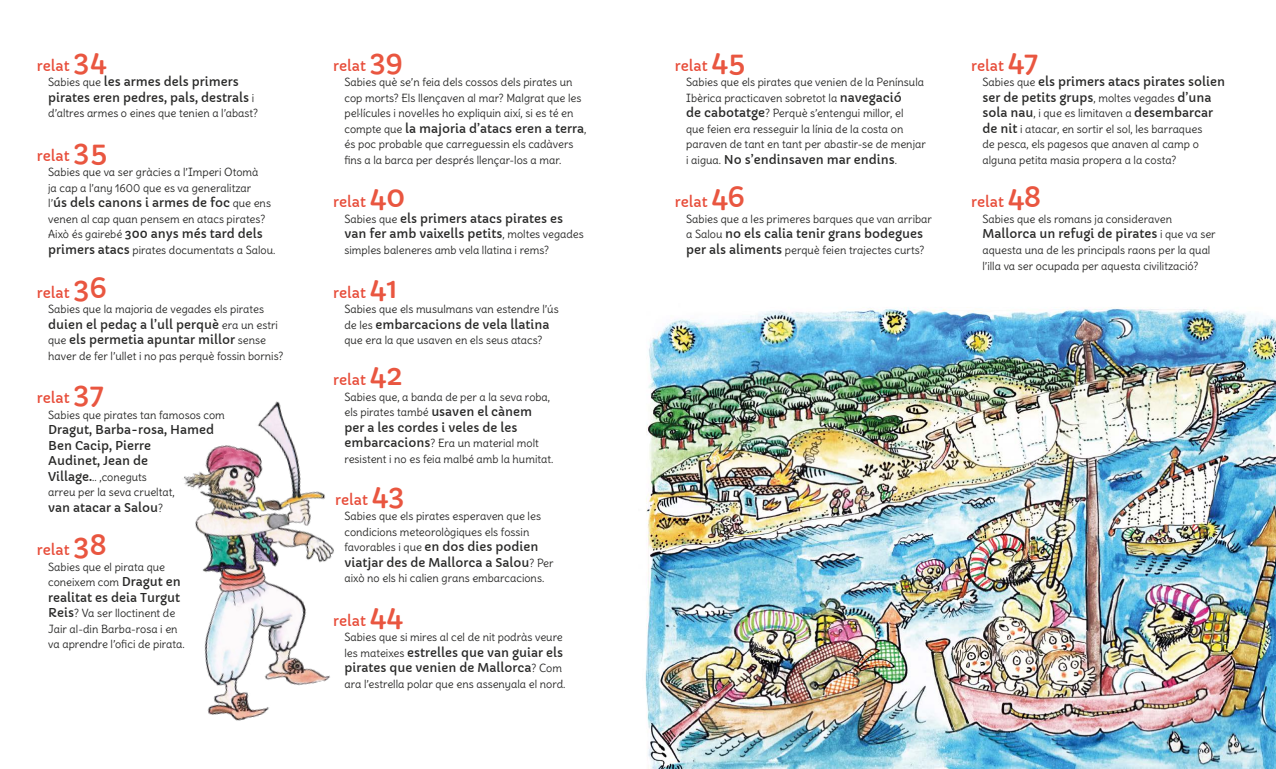
<style>
.page{position:relative;width:1276px;height:769px;background:#fff}
.page>*{position:absolute;margin:0;border:0;box-sizing:border-box;transform-origin:0 0}
.Texts_Pirates{font:14px "Capriola";color:#e74b38}
.Texts_Pirates-2{font:12px/15.5px "Capriola";color:#282827}
.Texts_Pirates-3{font:11px/15.5px "Delius";color:#282827}
.s1{font-size:29px;color:#e95640}
.s2{font-family:"Delius";font-size:11px}
.s3{font-family:"Capriola";font-size:12px}
</style>
<div class="page">
<img style="left:645px;top:307px;width:631px;height:461px">
<img style="left:184px;top:401px;width:150px;height:320px">
<p class="Texts_Pirates" style="left:37px;top:57px;width:71px">relat <span class="s1">34</span></p>
<p class="Texts_Pirates-2" style="left:48px;top:74px;width:208px"><span class="s2">Sabies que</span> les armes dels primers pirates eren pedres, pals, destrals <span class="s2">i</span></p>
<p class="Texts_Pirates-3" style="left:48px;top:106px;width:211px">d’altres armes o eines que tenien a l’abast?</p>
<p class="Texts_Pirates" style="left:37px;top:147px;width:71px">relat <span class="s1">35</span></p>
<p class="Texts_Pirates-3" style="left:48px;top:165px;width:212px">Sabies que va ser gràcies a l’Imperi Otomà ja cap a l’any 1600 que es va generalitzar</p>
<p class="Texts_Pirates-2" style="left:48px;top:195px;width:224px"><span class="s2">l’</span>ús dels canons i armes de foc <span class="s2">que ens</span></p>
<p class="Texts_Pirates-3" style="left:48px;top:211px;width:219px">venen al cap quan pensem en atacs pirates?</p>
<p class="Texts_Pirates-2" style="left:48px;top:226px;width:216px"><span class="s2">Això és gairebé</span> 300 anys més tard dels</p>
<p class="Texts_Pirates-3" style="left:48px;top:242px;width:229px"><span class="s3">primers atacs</span> pirates documentats a Salou.</p>
<p class="Texts_Pirates" style="left:37px;top:284px;width:71px">relat <span class="s1">36</span></p>
<p class="Texts_Pirates-3" style="left:48px;top:301px;width:217px">Sabies que la majoria de vegades els pirates</p>
<p class="Texts_Pirates-2" style="left:48px;top:316px;width:231px">duien el pedaç a l’ull perquè <span class="s2">era un estri que</span> els permetia apuntar millor <span class="s2">sense</span></p>
<p class="Texts_Pirates-3" style="left:48px;top:348px;width:237px">haver de fer l’ullet i no pas perquè fossin bornis?</p>
<p class="Texts_Pirates" style="left:37px;top:389px;width:69px">relat <span class="s1">37</span></p>
<p class="Texts_Pirates-3" style="left:48px;top:407px;width:178px">Sabies que pirates tan famosos com</p>
<p class="Texts_Pirates-2" style="left:48px;top:422px;width:167px">Dragut, Barba-rosa, Hamed<br>Ben Cacip, Pierre<br>Audinet, Jean de</p>
<p class="Texts_Pirates-3" style="left:48px;top:469px;width:128px"><span class="s3">Village.</span>.. ,coneguts arreu per la seva crueltat,</p>
<p class="Texts_Pirates-2" style="left:48px;top:499px;width:116px">van atacar a Salou<span class="s2">?</span></p>
<p class="Texts_Pirates" style="left:37px;top:541px;width:71px">relat <span class="s1">38</span></p>
<p class="Texts_Pirates-3" style="left:48px;top:559px;width:134px">Sabies que el pirata que coneixem com <span class="s3">Dragut en</span></p>
<p class="Texts_Pirates-2" style="left:48px;top:589px;width:133px">realitat es deia Turgut</p>
<p class="Texts_Pirates-3" style="left:48px;top:605px;width:138px"><span class="s3">Reis</span>? Va ser lloctinent de<br>Jair al-din Barba-rosa i en va aprendre l’ofici de pirata.</p>
<p class="Texts_Pirates" style="left:333px;top:57px;width:71px">relat <span class="s1">39</span></p>
<p class="Texts_Pirates-3" style="left:344px;top:75px;width:239px">Sabies què se’n feia dels cossos dels pirates un cop morts? Els llençaven al mar? Malgrat que les pel·lícules i novel·les ho expliquin així, si es té en</p>
<p class="Texts_Pirates-2" style="left:344px;top:121px;width:243px"><span class="s2">compte que</span> la majoria d’atacs eren a terra<span class="s2">,</span></p>
<p class="Texts_Pirates-3" style="left:344px;top:137px;width:231px">és poc probable que carreguessin els cadàvers fins a la barca per després llençar-los a mar.</p>
<p class="Texts_Pirates" style="left:333px;top:194px;width:74px">relat <span class="s1">40</span></p>
<p class="Texts_Pirates-2" style="left:344px;top:211px;width:241px"><span class="s2">Sabies que</span> els primers atacs pirates es van fer amb vaixells petits<span class="s2">, moltes vegades</span></p>
<p class="Texts_Pirates-3" style="left:344px;top:242px;width:206px">simples baleneres amb vela llatina i rems?</p>
<p class="Texts_Pirates" style="left:333px;top:284px;width:66px">relat <span class="s1">41</span></p>
<p class="Texts_Pirates-3" style="left:344px;top:301px;width:216px">Sabies que els musulmans van estendre l’ús</p>
<p class="Texts_Pirates-2" style="left:344px;top:316px;width:206px"><span class="s2">de les</span> embarcacions de vela llatina</p>
<p class="Texts_Pirates-3" style="left:344px;top:332px;width:199px">que era la que usaven en els seus atacs?</p>
<p class="Texts_Pirates" style="left:333px;top:371px;width:71px">relat <span class="s1">42</span></p>
<p class="Texts_Pirates-3" style="left:344px;top:389px;width:207px">Sabies que, a banda de per a la seva roba, els pirates també <span class="s3">usaven el cànem</span></p>
<p class="Texts_Pirates-2" style="left:344px;top:419px;width:174px">per a les cordes i veles de les</p>
<p class="Texts_Pirates-3" style="left:344px;top:435px;width:210px"><span class="s3">embarcacions</span>? Era un material molt resistent i no es feia malbé amb la humitat.</p>
<p class="Texts_Pirates" style="left:335px;top:491px;width:71px">relat <span class="s1">43</span></p>
<p class="Texts_Pirates-3" style="left:344px;top:508px;width:198px">Sabies que els pirates esperaven que les condicions meteorològiques els fossin</p>
<p class="Texts_Pirates-2" style="left:344px;top:539px;width:211px"><span class="s2">favorables i que</span> en dos dies podien viatjar des de Mallorca a Salou<span class="s2">? Per</span></p>
<p class="Texts_Pirates-3" style="left:344px;top:570px;width:201px">això no els hi calien grans embarcacions.</p>
<p class="Texts_Pirates" style="left:333px;top:612px;width:71px">relat <span class="s1">44</span></p>
<p class="Texts_Pirates-3" style="left:344px;top:629px;width:220px">Sabies que si mires al cel de nit podràs veure</p>
<p class="Texts_Pirates-2" style="left:344px;top:644px;width:220px"><span class="s2">les mateixes</span> estrelles que van guiar els pirates que venien de Mallorca<span class="s2">? Com</span></p>
<p class="Texts_Pirates-3" style="left:344px;top:676px;width:222px">ara l’estrella polar que ens assenyala el nord.</p>
<p class="Texts_Pirates" style="left:675px;top:57px;width:71px">relat <span class="s1">45</span></p>
<p class="Texts_Pirates-3" style="left:686px;top:75px;width:241px">Sabies que els pirates que venien de la Península Ibèrica practicaven sobretot la <span class="s3">navegació<br>de cabotatge</span>? Perquè s’entengui millor, el<br>que feien era resseguir la línia de la costa on paraven de tant en tant per abastir-se de menjar</p>
<p class="Texts_Pirates-2" style="left:686px;top:152px;width:212px"><span class="s2">i aigua.</span> No s’endinsaven mar endins<span class="s2">.</span></p>
<p class="Texts_Pirates" style="left:675px;top:194px;width:71px">relat <span class="s1">46</span></p>
<p class="Texts_Pirates-3" style="left:686px;top:211px;width:247px">Sabies que a les primeres barques que van arribar</p>
<p class="Texts_Pirates-2" style="left:686px;top:226px;width:238px"><span class="s2">a Salou</span> no els calia tenir grans bodegues</p>
<p class="Texts_Pirates-3" style="left:686px;top:242px;width:240px"><span class="s3">per als aliments</span> perquè feien trajectes curts?</p>
<p class="Texts_Pirates" style="left:971px;top:57px;width:69px">relat <span class="s1">47</span></p>
<p class="Texts_Pirates-2" style="left:982px;top:74px;width:244px"><span class="s2">Sabies que</span> els primers atacs pirates solien ser de petits grups<span class="s2">, moltes vegades</span> d’una sola nau<span class="s2">, i que es limitaven a</span> desembarcar</p>
<p class="Texts_Pirates-3" style="left:982px;top:121px;width:221px"><span class="s3">de nit</span> i atacar, en sortir el sol, les barraques de pesca, els pagesos que anaven al camp o alguna petita masia propera a la costa?</p>
<p class="Texts_Pirates" style="left:971px;top:194px;width:71px">relat <span class="s1">48</span></p>
<p class="Texts_Pirates-3" style="left:982px;top:211px;width:191px">Sabies que els romans ja consideraven</p>
<p class="Texts_Pirates-2" style="left:982px;top:226px;width:235px">Mallorca un refugi de pirates <span class="s2">i que va ser</span></p>
<p class="Texts_Pirates-3" style="left:982px;top:242px;width:229px">aquesta una de les principals raons per la qual l’illa va ser ocupada per aquesta civilització?</p>
</div>
